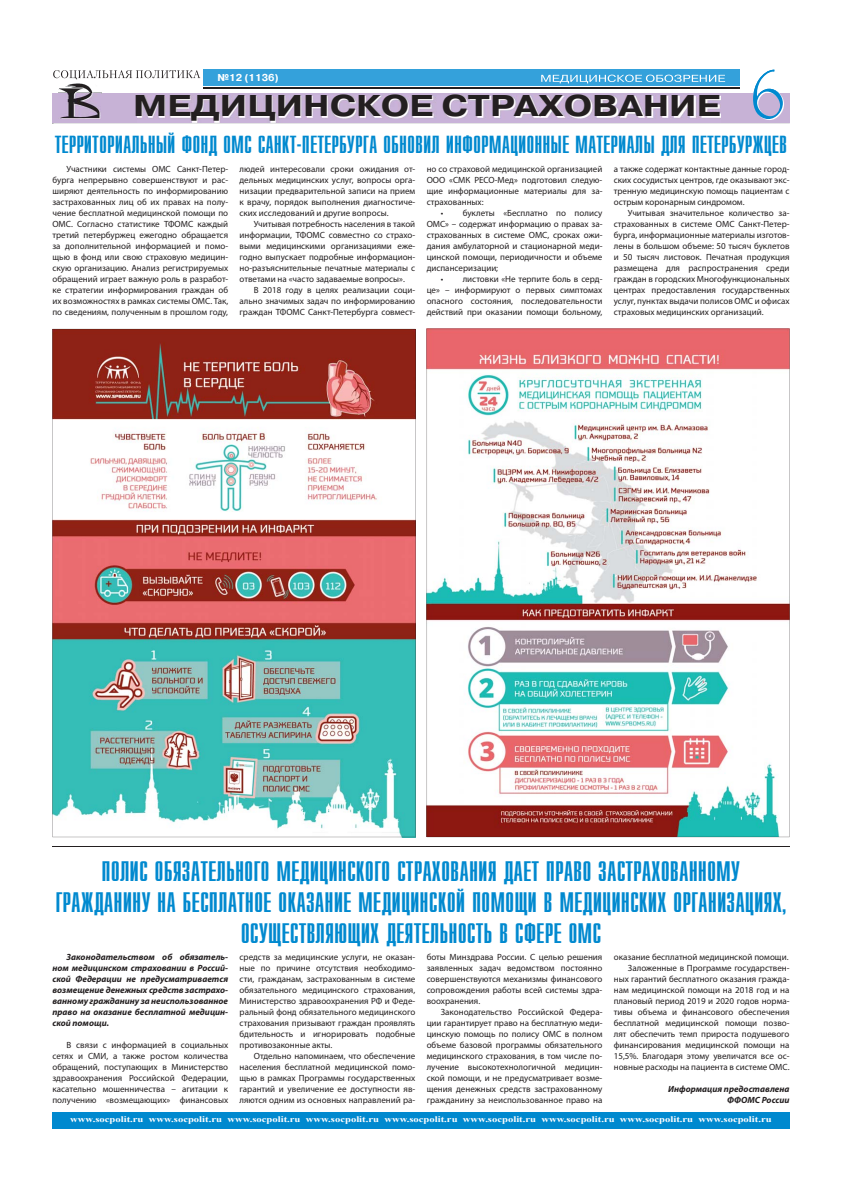
<style>
.page{position:relative;width:842px;height:1191px;background:#fff}
.page>*{position:absolute;margin:0;border:0;box-sizing:border-box;transform-origin:0 0}
.t1{font:76px "AG University Cyr";color:#0089cf}
.t2{font:700 30px "Pragmatica C";color:#231f20;scale:1.2 1}
.t3{font:28.2px/31px "Compact C";color:#0089cf;text-align:center}
.t4{font:24.7px "Compact C";color:#0089cf}
.t5{font:700 10px "Pragmatica C";color:#fff}
.t6{font:9px/11px "Myriad Pro";color:#231f20;text-align:justify}
.t7{font:italic 700 9px/11px "Myriad Pro";color:#231f20;text-align:justify}
.t8{font:700 8.5px "Times New Roman";color:#fff;scale:1.25 1}
</style>
<div class="page">
<div style="left:52px;top:1111px;width:737px;height:17px;background:#0089cf"></div>
<div style="left:203px;top:69px;width:536px;height:17px;background:#34a1db"></div>
<hr style="left:203px;top:88px;width:536px;height:1px;background:#231f20">
<svg style="left:541px;top:75px;width:184px;height:8px"></svg>
<div style="left:52px;top:93px;width:737px;height:30px;background:#c7b2d6"></div>
<svg style="left:53px;top:70px;width:147px;height:49px"></svg>
<img style="left:137px;top:96px;width:584px;height:26px">
<svg style="left:52px;top:329px;width:363px;height:508px"></svg>
<svg style="left:427px;top:329px;width:362px;height:508px"></svg>
<hr style="left:52px;top:846px;width:737px;height:1px;background:#231f20">
<h1 class="t1" style="left:752px;top:64px;width:33px">6</h1>
<h3 class="t4" style="left:55px;top:136px;width:734px">ТЕРРИТОРИАЛЬНЫЙ ФОНД ОМС САНКТ-ПЕТЕРБУРГА ОБНОВИЛ ИНФОРМАЦИОННЫЕ МАТЕРИАЛЫ ДЛЯ ПЕТЕРБУРЖЦЕВ</h3>
<p class="t6" style="left:52px;top:164px;width:177px;text-indent:14px">Участники системы ОМС Санкт-Петер&shy;бурга непрерывно совершенствуют и рас&shy;ширяют деятельность по информированию застрахованных лиц об их правах на полу&shy;чение бесплатной медицинской помощи по ОМС. Согласно статистике ТФОМС каждый третий петербуржец ежегодно обращается за дополнительной информацией и помо&shy;щью в фонд или свою страховую медицин&shy;скую организацию. Анализ регистрируемых обращений играет важную роль в разработ&shy;ке стратегии информирования граждан об их возможностях в рамках системы ОМС. Так, по сведениям, полученным в прошлом году,</p>
<p class="t6" style="left:240px;top:164px;width:177px">людей интересовали сроки ожидания от&shy;дельных медицинских услуг, вопросы орга&shy;низации предварительной записи на прием к врачу, порядок выполнения диагностиче&shy;ских исследований и другие вопросы.</p>
<p class="t5" style="left:218px;top:74px;width:63px">№12 (1136)</p>
<h2 class="t2" style="left:133px;top:95px;width:491px">МЕДИЦИНСКОЕ СТРАХОВАНИЕ</h2>
<p class="t6" style="left:427px;top:164px;width:177px">но со страховой медицинской организацией ООО «СМК РЕСО-Мед» подготовил следую&shy;щие информационные материалы для за&shy;страхованных:</p>
<p class="t6" style="left:427px;top:208px;width:177px;text-indent:14px">• буклеты «Бесплатно по полису ОМС» – содержат информацию о правах за&shy;страхованных в системе ОМС, сроках ожи&shy;дания амбулаторной и стационарной меди&shy;цинской помощи, периодичности и объеме диспансеризации;</p>
<p class="t6" style="left:427px;top:274px;width:177px;text-indent:14px">• листовки «Не терпите боль в серд&shy;це» – информируют о первых симптомах опасного состояния, последовательности действий при оказании помощи больному,</p>
<p class="t6" style="left:614px;top:164px;width:177px">а также содержат контактные данные город&shy;ских сосудистых центров, где оказывают экс&shy;тренную медицинскую помощь пациентам с острым коронарным синдромом.</p>
<p class="t6" style="left:614px;top:208px;width:177px;text-indent:14px">Учитывая значительное количество за&shy;страхованных в системе ОМС Санкт-Петер&shy;бурга, информационные материалы изготов&shy;лены в большом объеме: 50 тысяч буклетов и 50 тысяч листовок. Печатная продукция размещена для распространения среди граждан в городских Многофункциональных центрах предоставления государственных услуг, пунктах выдачи полисов ОМС и офисах страховых медицинских организаций.</p>
<p class="t6" style="left:240px;top:219px;width:177px;text-indent:14px">Учитывая потребность населения в такой информации, ТФОМС совместно со страхо&shy;выми медицинскими организациями еже&shy;годно выпускает подробные информацион&shy;но-разъяснительные печатные материалы с ответами на «часто задаваемые вопросы».</p>
<p class="t6" style="left:240px;top:285px;width:177px;text-indent:14px">В 2018 году в целях реализации соци&shy;ально значимых задач по информированию граждан ТФОМС Санкт-Петербурга совмест-</p>
<h3 class="t3" style="left:55px;top:858px;width:733px">ПОЛИС ОБЯЗАТЕЛЬНОГО МЕДИЦИНСКОГО СТРАХОВАНИЯ ДАЕТ ПРАВО ЗАСТРАХОВАННОМУ<br>ГРАЖДАНИНУ НА БЕСПЛАТНОЕ ОКАЗАНИЕ МЕДИЦИНСКОЙ ПОМОЩИ В МЕДИЦИНСКИХ ОРГАНИЗАЦИЯХ,<br>ОСУЩЕСТВЛЯЮЩИХ ДЕЯТЕЛЬНОСТЬ В СФЕРЕ ОМС</h3>
<p class="t7" style="left:52px;top:952px;width:177px;text-indent:14px">Законодательством об обязатель&shy;ном медицинском страховании в Россий&shy;ской Федерации не предусматривается возмещение денежных средств застрахо&shy;ванному гражданину за неиспользованное право на оказание бесплатной медицин&shy;ской помощи.</p>
<p class="t6" style="left:52px;top:1040px;width:177px;text-indent:14px">В связи с информацией в социальных сетях и СМИ, а также ростом количества обращений, поступающих в Министерство здравоохранения Российской Федерации, касательно мошенничества – агитации к получению «возмещающих» финансовых</p>
<p class="t6" style="left:614px;top:952px;width:177px;text-align:right">оказание бесплатной медицинской помощи.<br>Заложенные в Программе государствен&shy;ных гарантий бесплатного оказания гражда&shy;нам медицинской помощи на 2018 год и на плановый период 2019 и 2020 годов норма&shy;тивы объема и финансового обеспечения бесплатной медицинской помощи позво&shy;лят обеспечить темп прироста подушевого финансирования медицинской помощи на 15,5%. Благодаря этому увеличатся все ос&shy;новные расходы на пациента в системе ОМС.</p>
<p class="t7" style="left:668px;top:1084px;width:123px;text-align:right">Информация предоставлена<br>ФФОМС России</p>
<p class="t6" style="left:427px;top:952px;width:177px">боты Минздрава России. С целью решения заявленных задач ведомством постоянно совершенствуются механизмы финансового сопровождения работы всей системы здра&shy;воохранения.</p>
<p class="t6" style="left:427px;top:1007px;width:177px;text-indent:14px">Законодательство Российской Федера&shy;ции гарантирует право на бесплатную меди&shy;цинскую помощь по полису ОМС в полном объеме базовой программы обязательного медицинского страхования, в том числе по&shy;лучение высокотехнологичной медицин&shy;ской помощи, и не предусматривает возме&shy;щения денежных средств застрахованному гражданину за неиспользованное право на</p>
<p class="t6" style="left:240px;top:952px;width:177px">средств за медицинские услуги, не оказан&shy;ные по причине отсутствия необходимо&shy;сти, гражданам, застрахованным в системе обязательного медицинского страхования, Министерство здравоохранения РФ и Феде&shy;ральный фонд обязательного медицинского страхования призывают граждан проявлять бдительность и игнорировать подобные противозаконные акты.</p>
<p class="t6" style="left:240px;top:1051px;width:177px;text-indent:14px">Отдельно напоминаем, что обеспечение населения бесплатной медицинской помо&shy;щью в рамках Программы государственных гарантий и увеличение ее доступности яв&shy;ляются одним из основных направлений ра-</p>
<p class="t8" style="left:70px;top:1114px;width:563px">www.socpolit.ru www.socpolit.ru www.socpolit.ru www.socpolit.ru www.socpolit.ru www.socpolit.ru www.socpolit.ru www.socpolit.ru www.socpolit.ru</p>
</div>
